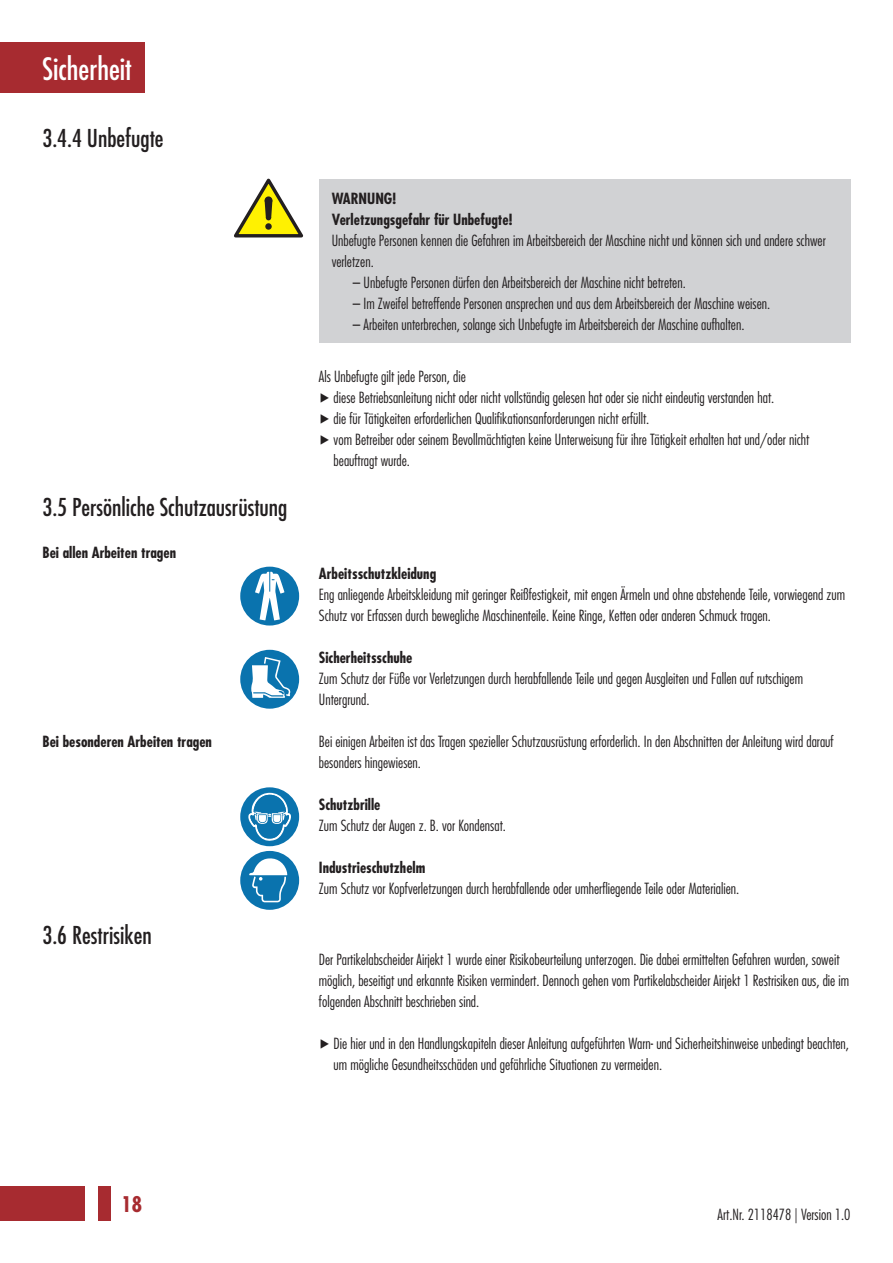
<style>
.page{position:relative;width:893px;height:1263px;background:#fff}
.page>*{position:absolute;margin:0;border:0;box-sizing:border-box;transform-origin:0 0}
.t1{font:condensed 30px "Futura Std";color:#fff}
.t2{font:condensed 24px "Futura Std";color:#231f20}
.t3{font:700 condensed 21px "Futura Std";color:#a72b30}
.t4{font:300 condensed 15px/21px "Futura Std";color:#231f20}
.t5{font:700 condensed 15px/21px "Futura Std";color:#231f20}
</style>
<div class="page">
<div style="left:0;top:1186px;width:85px;height:34px;background:#a72b30"></div>
<div style="left:98px;top:1186px;width:13px;height:34px;background:#a72b30"></div>
<div style="left:319px;top:179px;width:531px;height:163px;background:#d1d2d4"></div>
<svg style="left:234px;top:178px;width:70px;height:60px"></svg>
<div style="left:0;top:43px;width:145px;height:50px;background:#a72b30"></div>
<div style="left:240px;top:787px;width:59px;height:59px;background:#0a73ae;border-radius:50%"></div>
<svg style="left:248px;top:793px;width:43px;height:48px"></svg>
<div style="left:240px;top:567px;width:59px;height:58px;background:#0a73ae;border-radius:50%"></div>
<svg style="left:255px;top:572px;width:30px;height:48px"></svg>
<div style="left:240px;top:650px;width:59px;height:59px;background:#0a73ae;border-radius:50%"></div>
<svg style="left:251px;top:657px;width:40px;height:41px"></svg>
<div style="left:240px;top:851px;width:59px;height:59px;background:#0a73ae;border-radius:50%"></div>
<svg style="left:249px;top:857px;width:38px;height:45px"></svg>
<h1 class="t1" style="left:43px;top:51px;width:91px">Sicherheit</h1>
<h2 class="t2" style="left:43px;top:124px;width:123px">3.4.4 Unbefugte</h2>
<h2 class="t2" style="left:43px;top:493px;width:246px">3.5 Persönliche Schutzausrüstung</h2>
<p class="t5" style="left:43px;top:542px;width:135px">Bei allen Arbeiten tragen</p>
<p class="t5" style="left:332px;top:188px;width:182px">WARNUNG!<br>Verletzungsgefahr für Unbefugte!</p>
<p class="t4" style="left:332px;top:230px;width:496px">Unbefugte Personen kennen die Gefahren im Arbeitsbereich der Maschine nicht und können sich und andere schwer verletzen.</p>
<p class="t4" style="left:353px;top:272px;width:334px">– Unbefugte Personen dürfen den Arbeitsbereich der Maschine nicht betreten.</p>
<p class="t4" style="left:353px;top:293px;width:419px">– Im Zweifel betreffende Personen ansprechen und aus dem Arbeitsbereich der Maschine weisen.</p>
<p class="t4" style="left:353px;top:314px;width:393px">– Arbeiten unterbrechen, solange sich Unbefugte im Arbeitsbereich der Maschine aufhalten.</p>
<p class="t4" style="left:319px;top:366px;width:148px">Als Unbefugte gilt jede Person, die</p>
<p class="t4" style="left:319px;top:387px;width:457px">▶ diese Betriebsanleitung nicht oder nicht vollständig gelesen hat oder sie nicht eindeutig verstanden hat.</p>
<p class="t4" style="left:319px;top:408px;width:332px">▶ die für Tätigkeiten erforderlichen Qualifikationsanforderungen nicht erfüllt.</p>
<p class="t4" style="left:319px;top:429px;width:492px">▶ vom Betreiber oder seinem Bevollmächtigten keine Unterweisung für ihre Tätigkeit erhalten hat und/oder nicht</p>
<p class="t4" style="left:334px;top:450px;width:78px">beauftragt wurde.</p>
<p class="t5" style="left:319px;top:563px;width:119px">Arbeitsschutzkleidung</p>
<p class="t4" style="left:319px;top:584px;width:528px">Eng anliegende Arbeitskleidung mit geringer Reißfestigkeit, mit engen Ärmeln und ohne abstehende Teile, vorwiegend zum<br>Schutz vor Erfassen durch bewegliche Maschinenteile. Keine Ringe, Ketten oder anderen Schmuck tragen.</p>
<p class="t5" style="left:319px;top:647px;width:95px">Sicherheitsschuhe</p>
<p class="t4" style="left:319px;top:668px;width:486px">Zum Schutz der Füße vor Verletzungen durch herabfallende Teile und gegen Ausgleiten und Fallen auf rutschigem<br>Untergrund.</p>
<p class="t5" style="left:43px;top:731px;width:171px">Bei besonderen Arbeiten tragen</p>
<p class="t4" style="left:319px;top:731px;width:516px">Bei einigen Arbeiten ist das Tragen spezieller Schutzausrüstung erforderlich. In den Abschnitten der Anleitung wird darauf besonders hingewiesen.</p>
<p class="t5" style="left:319px;top:794px;width:63px">Schutzbrille</p>
<p class="t4" style="left:319px;top:815px;width:189px">Zum Schutz der Augen z. B. vor Kondensat.</p>
<p class="t5" style="left:319px;top:857px;width:108px">Industrieschutzhelm</p>
<p class="t4" style="left:319px;top:878px;width:422px">Zum Schutz vor Kopfverletzungen durch herabfallende oder umherfliegende Teile oder Materialien.</p>
<h2 class="t2" style="left:43px;top:921px;width:111px">3.6 Restrisiken</h2>
<p class="t4" style="left:319px;top:949px;width:532px">Der Partikelabscheider Airjekt 1 wurde einer Risikobeurteilung unterzogen. Die dabei ermittelten Gefahren wurden, soweit möglich, beseitigt und erkannte Risiken vermindert. Dennoch gehen vom Partikelabscheider Airjekt 1 Restrisiken aus, die im folgenden Abschnitt beschrieben sind.</p>
<p class="t4" style="left:334px;top:1033px;width:517px;text-indent:-15px">▶ Die hier und in den Handlungskapiteln dieser Anleitung aufgeführten Warn- und Sicherheitshinweise unbedingt beachten, um mögliche Gesundheitsschäden und gefährliche Situationen zu vermeiden.</p>
<h3 class="t3" style="left:122px;top:1191px;width:22px">18</h3>
<p class="t4" style="left:718px;top:1204px;width:134px">Art.Nr. 2118478 | Version 1.0</p>
</div>
